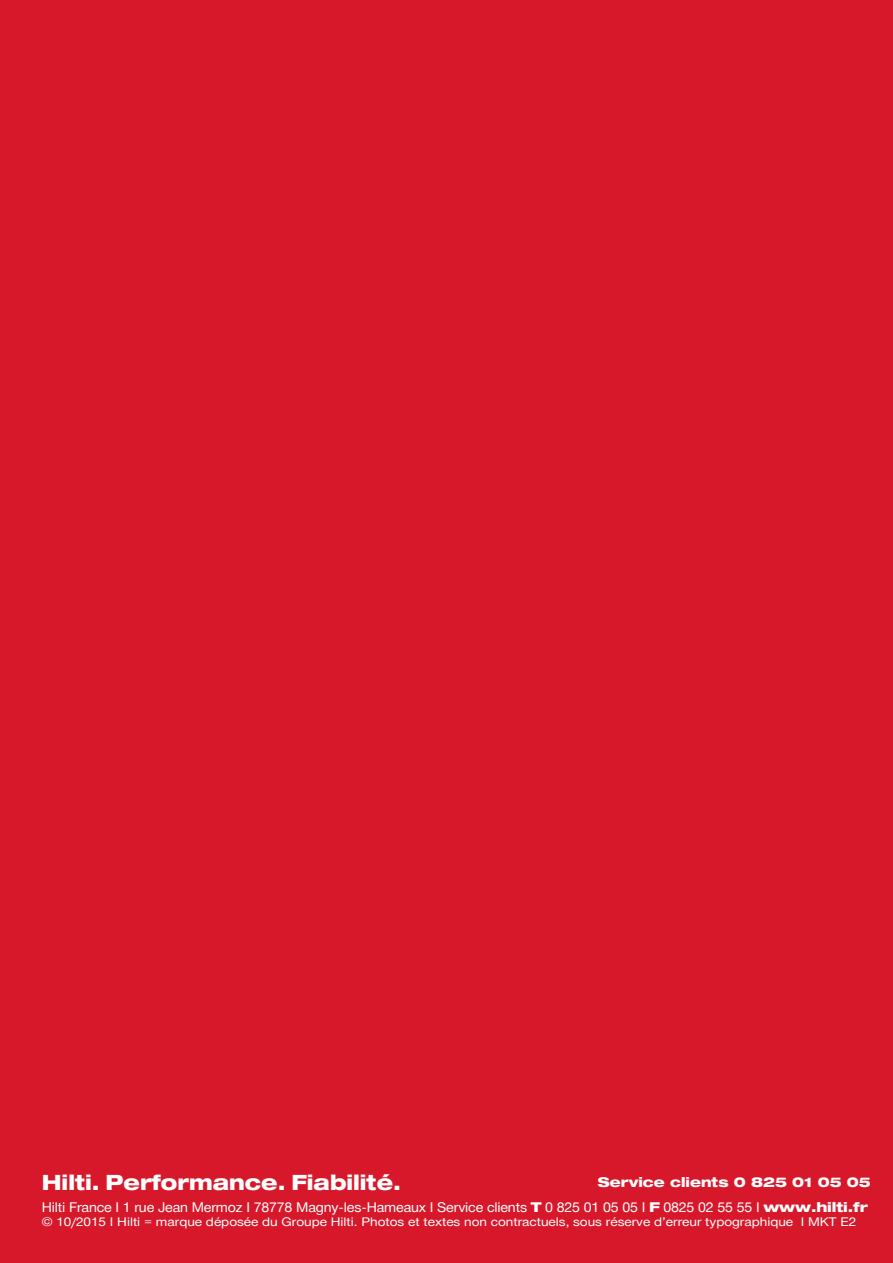
<style>
.page{position:relative;width:893px;height:1263px;background:#d7182a}
.page>*{position:absolute;margin:0;border:0;box-sizing:border-box;transform-origin:0 0}
.t1{font:800 expanded 21px "Hilti";color:#fff;scale:.96 1}
.t2{font:13.5px "Hilti";letter-spacing:-.01em;color:#fff;scale:1.05 1}
.t3{font:800 expanded 13.5px "Hilti";color:#fff}
.t4{font:12px "Hilti";color:#fff;scale:1.13 1}
.s1{font-weight:800;font-stretch:expanded}
</style>
<div class="page">
<h1 class="t1" style="left:42px;top:1169px;width:376px">Hilti. Performance. Fiabilité.</h1>
<p class="t3" style="left:598px;top:1174px;width:274px">Service clients 0 825 01 05 05</p>
<p class="t2" style="left:42px;top:1197px;width:788px">Hilti France I 1 rue Jean Mermoz I 78778 Magny-les-Hameaux I Service clients <span class="s1">T</span> 0 825 01 05 05 I <span class="s1">F</span> 0825 02 55 55 I <span class="s1">www.hilti.fr</span></p>
<p class="t4" style="left:42px;top:1213px;width:722px">© 10/2015 I Hilti = marque déposée du Groupe Hilti. Photos et textes non contractuels, sous réserve d’erreur typographique I MKT E2</p>
</div>
